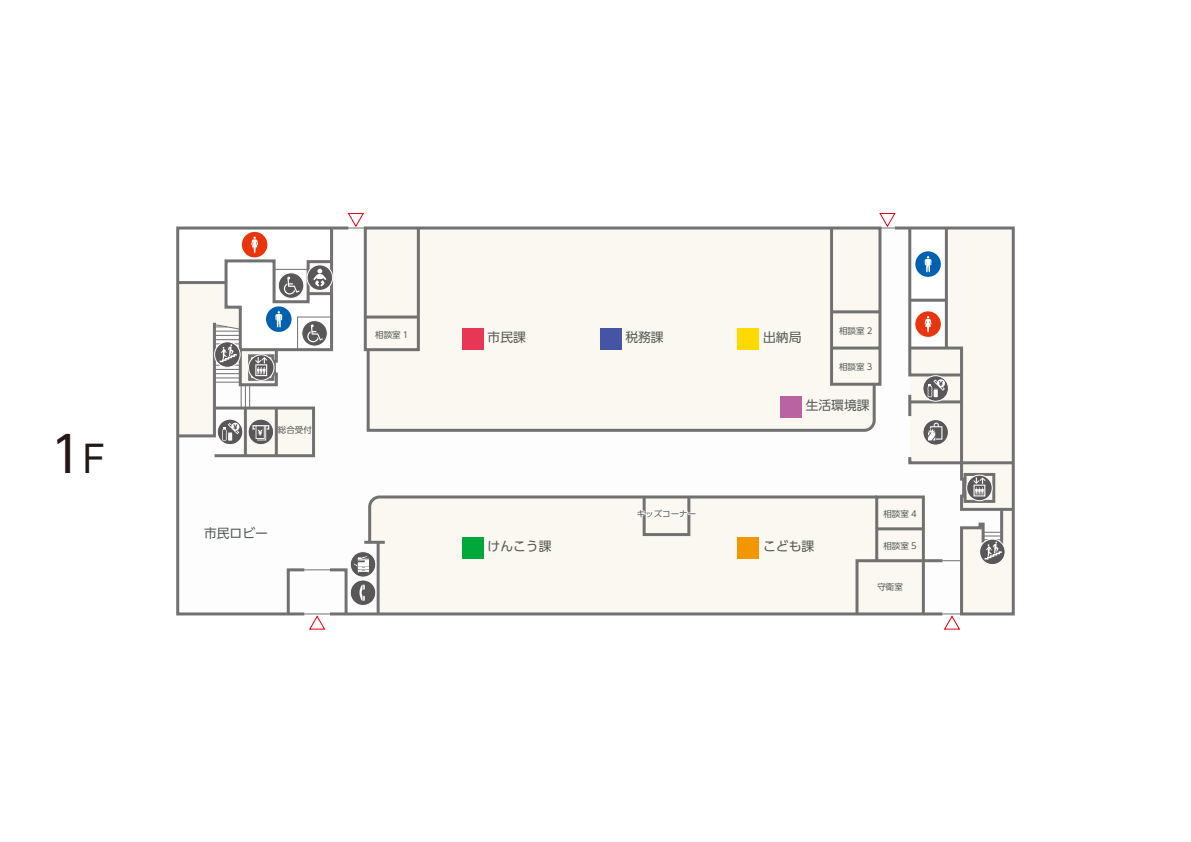
<style>
.page{position:relative;width:1191px;height:842px;background:#fff}
.page>*{position:absolute;margin:0;border:0;box-sizing:border-box;transform-origin:0 0}
.t1{font:49.6px "UD Shin Go Pro";color:#221815}
.t2{font:12.75px "UD Shin Go Pro";color:#565b58}
.t3{font:8.5px "UD Shin Go Pro";color:#565b58}
.s1{font-size:37.2px}
</style>
<div class="page">
<svg style="left:176px;top:213px;width:839px;height:417px"></svg>
<h1 class="t1" style="left:50px;top:414px;width:57px">1<span class="s1">F</span></h1>
<p class="t3" style="left:278px;top:423px;width:36px">総合受付</p>
<h2 class="t2" style="left:204px;top:522px;width:65px">市民ロビー</h2>
<p class="t3" style="left:375px;top:328px;width:35px">相談室 1</p>
<p class="t3" style="left:839px;top:324px;width:35px">相談室 2</p>
<h2 class="t2" style="left:625px;top:327px;width:40px">税務課</h2>
<h2 class="t2" style="left:763px;top:327px;width:40px">出納局</h2>
<h2 class="t2" style="left:487px;top:327px;width:40px">市民課</h2>
<p class="t3" style="left:839px;top:360px;width:35px">相談室 3</p>
<h2 class="t2" style="left:805px;top:395px;width:65px">生活環境課</h2>
<p class="t3" style="left:637px;top:507px;width:61px">キッズコーナー</p>
<h2 class="t2" style="left:487px;top:536px;width:65px">けんこう課</h2>
<h2 class="t2" style="left:763px;top:536px;width:53px">こども課</h2>
<p class="t3" style="left:883px;top:507px;width:35px">相談室 4</p>
<p class="t3" style="left:883px;top:539px;width:35px">相談室 5</p>
<p class="t3" style="left:877px;top:580px;width:27px">守衛室</p>
</div>
